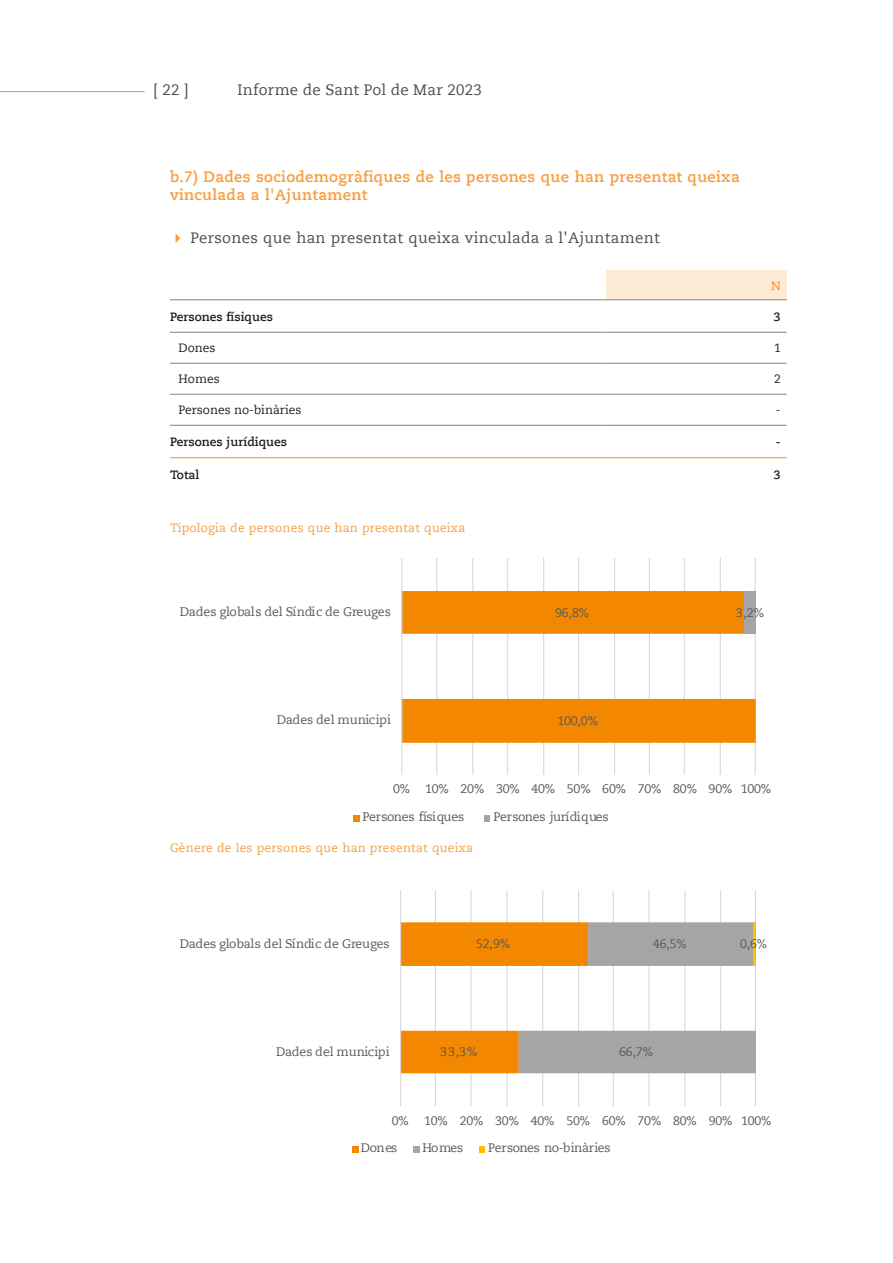
<style>
.page{position:relative;width:893px;height:1263px;background:#fff}
.page>*{position:absolute;margin:0;border:0;box-sizing:border-box;transform-origin:0 0}
.Titol_3er{font:700 15px/18px "Caecilia LT";letter-spacing:.02em;color:#f89d3d}
.Titol_3er-2{font:15px "Caecilia LT";letter-spacing:.02em;color:#4b4c4d}
.t1{font:12.3px "Caecilia LT";letter-spacing:-.01em;color:#595959}
.t2{font:12.3px "Caecilia LT";letter-spacing:-.03em;color:#595959}
.Titol_3er-3{font:12px "Caecilia LT";letter-spacing:.02em;color:#f89d3d}
.t3{font:700 12px "Caecilia LT";color:#231f20}
.t4{font:12px "Caecilia LT";color:#231f20}
.t5{font:12px "Caecilia LT";color:#f68e1e}
.s1{color:#f89d3d}
</style>
<div class="page">
<hr style="left:0;top:91px;width:145px;height:1px;background:#f68e1e">
<div style="left:607px;top:270px;width:180px;height:30px;background:#feebd6"></div>
<hr style="left:170px;top:300px;width:437px;height:1px;background:#808285">
<hr style="left:170px;top:332px;width:437px;height:1px;background:#808285">
<hr style="left:170px;top:363px;width:437px;height:1px;background:#808285">
<hr style="left:170px;top:394px;width:437px;height:1px;background:#808285">
<hr style="left:170px;top:425px;width:437px;height:1px;background:#808285">
<hr style="left:607px;top:300px;width:180px;height:1px;background:#808285">
<hr style="left:607px;top:332px;width:180px;height:1px;background:#808285">
<hr style="left:607px;top:363px;width:180px;height:1px;background:#808285">
<hr style="left:607px;top:394px;width:180px;height:1px;background:#808285">
<hr style="left:607px;top:425px;width:180px;height:1px;background:#808285">
<hr style="left:170px;top:457px;width:437px;height:1px;background:#f68e1e">
<hr style="left:607px;top:457px;width:180px;height:1px;background:#f68e1e">
<hr style="left:436px;top:558px;width:1px;height:217px;background:#d9d9d9">
<hr style="left:472px;top:558px;width:1px;height:217px;background:#d9d9d9">
<hr style="left:507px;top:558px;width:1px;height:217px;background:#d9d9d9">
<hr style="left:543px;top:558px;width:1px;height:217px;background:#d9d9d9">
<hr style="left:578px;top:558px;width:1px;height:217px;background:#d9d9d9">
<hr style="left:614px;top:558px;width:1px;height:217px;background:#d9d9d9">
<hr style="left:649px;top:558px;width:1px;height:217px;background:#d9d9d9">
<hr style="left:684px;top:558px;width:1px;height:217px;background:#d9d9d9">
<hr style="left:720px;top:558px;width:1px;height:217px;background:#d9d9d9">
<hr style="left:755px;top:558px;width:1px;height:217px;background:#d9d9d9">
<svg style="left:402px;top:591px;width:354px;height:152px;fill:#f38800"></svg>
<div style="left:744px;top:591px;width:12px;height:43px;background:#a5a5a5"></div>
<hr style="left:401px;top:558px;width:1px;height:217px;background:#d9d9d9">
<div style="left:353px;top:815px;width:7px;height:6px;background:#f38800"></div>
<svg style="left:485px;top:815px;width:5px;height:6px"></svg>
<hr style="left:435px;top:890px;width:1px;height:216px;background:#d9d9d9">
<hr style="left:471px;top:890px;width:1px;height:216px;background:#d9d9d9">
<hr style="left:506px;top:890px;width:1px;height:216px;background:#d9d9d9">
<hr style="left:542px;top:890px;width:1px;height:216px;background:#d9d9d9">
<hr style="left:578px;top:890px;width:1px;height:216px;background:#d9d9d9">
<hr style="left:613px;top:890px;width:1px;height:216px;background:#d9d9d9">
<hr style="left:648px;top:890px;width:2px;height:216px;background:#d9d9d9">
<hr style="left:684px;top:890px;width:1px;height:216px;background:#d9d9d9">
<hr style="left:720px;top:890px;width:1px;height:216px;background:#d9d9d9">
<hr style="left:755px;top:890px;width:1px;height:216px;background:#d9d9d9">
<svg style="left:401px;top:922px;width:355px;height:151px"></svg>
<hr style="left:754px;top:922px;width:2px;height:44px;background:#ffc000">
<hr style="left:400px;top:890px;width:1px;height:216px;background:#d9d9d9">
<div style="left:352px;top:1146px;width:7px;height:6px;background:#f38800"></div>
<div style="left:413px;top:1146px;width:7px;height:6px;background:#a5a5a5"></div>
<svg style="left:480px;top:1146px;width:5px;height:6px"></svg>
<p class="Titol_3er-2" style="left:153px;top:81px;width:37px">[ 22 ]</p>
<p class="Titol_3er-2" style="left:237px;top:81px;width:246px">Informe de Sant Pol de Mar 2023</p>
<p class="Titol_3er" style="left:170px;top:168px;width:571px">b.7) Dades sociodemogràfiques de les persones que han presentat queixa vinculada a l'Ajuntament</p>
<p class="Titol_3er-2" style="left:170px;top:229px;width:491px"><span class="s1">✔</span> Persones que han presentat queixa vinculada a l'Ajuntament</p>
<p class="t5" style="left:771px;top:278px;width:11px">N</p>
<p class="t3" style="left:170px;top:309px;width:104px">Persones físiques</p>
<p class="t3" style="left:774px;top:309px;width:9px">3</p>
<p class="t4" style="left:179px;top:341px;width:38px">Dones</p>
<p class="t4" style="left:774px;top:341px;width:8px">1</p>
<p class="t4" style="left:179px;top:372px;width:43px">Homes</p>
<p class="t4" style="left:774px;top:372px;width:8px">2</p>
<p class="t4" style="left:179px;top:403px;width:124px">Persones no-binàries</p>
<p class="t4" style="left:776px;top:403px;width:6px">-</p>
<p class="t3" style="left:170px;top:435px;width:119px">Persones jurídiques</p>
<p class="t3" style="left:776px;top:435px;width:6px">-</p>
<p class="t3" style="left:170px;top:467px;width:31px">Total</p>
<p class="t3" style="left:774px;top:467px;width:9px">3</p>
<p class="Titol_3er-3" style="left:170px;top:521px;width:297px">Tipologia de persones que han presentat queixa</p>
<p class="t1" style="left:180px;top:604px;width:212px">Dades globals del Síndic de Greuges</p>
<p class="t1" style="left:277px;top:713px;width:116px">Dades del municipi</p>
<p class="t1" style="left:555px;top:605px;width:35px">96,8%</p>
<p class="t1" style="left:736px;top:605px;width:30px">3,2%</p>
<p class="t1" style="left:557px;top:713px;width:42px">100,0%</p>
<p class="t1" style="left:393px;top:782px;width:380px">0% 10% 20% 30% 40% 50% 60% 70% 80% 90% 100%</p>
<p class="t1" style="left:362px;top:810px;width:103px">Persones físiques</p>
<p class="t1" style="left:493px;top:810px;width:117px">Persones jurídiques</p>
<p class="Titol_3er-3" style="left:170px;top:841px;width:304px">Gènere de les persones que han presentat queixa</p>
<p class="t1" style="left:180px;top:936px;width:211px">Dades globals del Síndic de Greuges</p>
<p class="t1" style="left:476px;top:937px;width:35px">52,9%</p>
<p class="t1" style="left:653px;top:937px;width:35px">46,5%</p>
<p class="t1" style="left:740px;top:937px;width:29px">0,6%</p>
<p class="t1" style="left:276px;top:1044px;width:115px">Dades del municipi</p>
<p class="t1" style="left:440px;top:1045px;width:39px">33,3%</p>
<p class="t1" style="left:619px;top:1045px;width:35px">66,7%</p>
<p class="t1" style="left:392px;top:1113px;width:381px">0% 10% 20% 30% 40% 50% 60% 70% 80% 90% 100%</p>
<p class="t1" style="left:361px;top:1141px;width:38px">Dones</p>
<p class="t1" style="left:422px;top:1141px;width:42px">Homes</p>
<p class="t2" style="left:488px;top:1141px;width:124px">Persones no-binàries</p>
</div>
